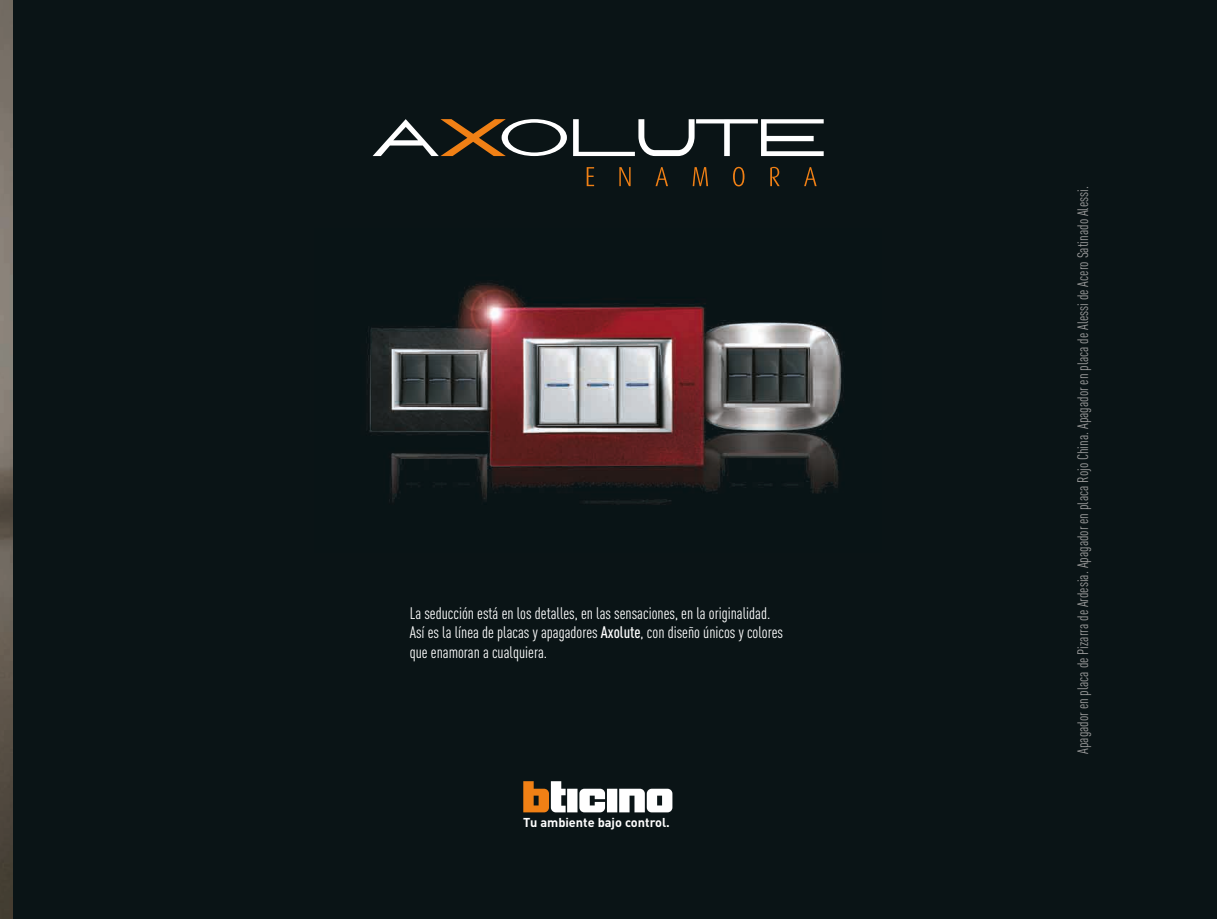
<style>
.page{position:relative;width:1217px;height:919px;background:#fff}
.page>*{position:absolute;margin:0;border:0;box-sizing:border-box;transform-origin:0 0}
.t1{font:condensed 16.5px/19.8px "DIN Pro";color:#fff}
.t2{font:condensed 15px "DIN Pro";color:#9d9d9d}
.t3{font:700 12.75px "DIN Pro";color:#fff}
.s1{font-weight:500}
</style>
<div class="page">
<div style="left:0;top:0;width:1216px;height:918px;background:#0a1416"></div>
<img style="left:0;top:0;width:13px;height:918px">
<img style="left:367px;top:282px;width:475px;height:223px">
<svg style="left:523px;top:781px;width:149px;height:31px"></svg>
<svg style="left:372px;top:119px;width:195px;height:37px"></svg>
<svg style="left:573px;top:119px;width:250px;height:37px"></svg>
<svg style="left:586px;top:167px;width:8px;height:19px"></svg>
<svg style="left:619px;top:167px;width:11px;height:19px"></svg>
<svg style="left:655px;top:167px;width:13px;height:19px"></svg>
<svg style="left:692px;top:167px;width:16px;height:19px"></svg>
<svg style="left:733px;top:167px;width:11px;height:19px"></svg>
<svg style="left:770px;top:167px;width:9px;height:19px"></svg>
<svg style="left:804px;top:167px;width:12px;height:19px"></svg>
<p class="t1" style="left:409px;top:603px;width:374px">La seducción está en los detalles, en las sensaciones, en la originalidad.<br>Así es la línea de placas y apagadores <span class="s1">Axolute</span>, con diseño únicos y colores que enamoran a cualquiera.</p>
<p class="t3" style="left:523px;top:813px;width:148px">Tu ambiente bajo control.</p>
<p class="t2" style="left:1073px;top:753px;width:569px;rotate:-90deg">Apagador en placa de Pizarra de Ardesia. Apagador en placa Rojo China. Apagador en placa de Alessi de Acero Satinado Alessi.</p>
</div>
